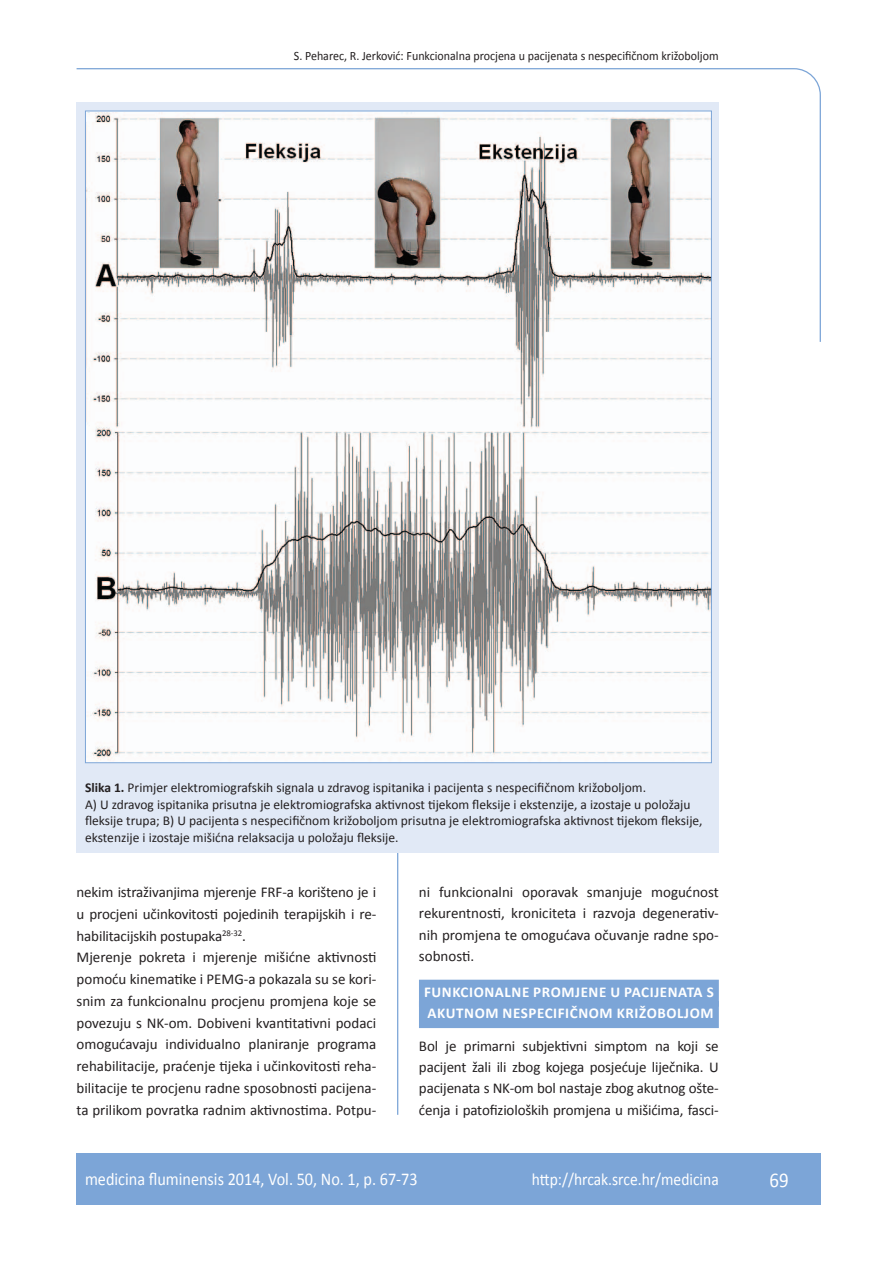
<style>
.page{position:relative;width:889px;height:1268px;background:#fff}
.page>*{position:absolute;margin:0;border:0;box-sizing:border-box;transform-origin:0 0}
.t1{font:21px "Calibri";color:#fff;scale:.9 1}
.t2{font:18px "Calibri";color:#fff;scale:.9 1}
.t3{font:17.25px "Calibri";color:#fff;scale:.9 1}
.t4{font:15px/21.8px "Calibri";color:#231f20;text-align:justify}
.t5{font:700 15px/21.3px "Calibri";letter-spacing:.04em;color:#fff}
.t6{font:13.5px/16.5px "Calibri";color:#231f20}
.t7{font:12.75px "Calibri";color:#231f20;scale:.94 1}
.s1{font-weight:700}
</style>
<div class="page">
<svg style="left:76px;top:68px;width:745px;height:275px"></svg>
<hr style="left:397px;top:342px;width:1px;height:772px;background:#7ca5d7">
<div style="left:77px;top:1152px;width:744px;height:51px;background:#7ca5d7"></div>
<div style="left:77px;top:102px;width:642px;height:750px;background:#e1e9f6"></div>
<img style="left:87px;top:113px;width:623px;height:648px">
<div style="left:419px;top:979px;width:300px;height:27px;background:#7ca5d7"></div>
<div style="left:419px;top:1000px;width:300px;height:27px;background:#7ca5d7"></div>
<p class="t7" style="left:294px;top:47px;width:453px">S. Peharec, R. Jerković: Funkcionalna procjena u pacijenata s nespecifičnom križoboljom</p>
<p class="t6" style="left:85px;top:778px;width:619px"><span class="s1">Slika 1.</span> Primjer elektromiografskih signala u zdravog ispitanika i pacijenta s nespecifičnom križoboljom.<br>A) U zdravog ispitanika prisutna je elektromiografska aktivnost tijekom fleksije i ekstenzije, a izostaje u položaju fleksije trupa; B) U pacijenta s nespecifičnom križoboljom prisutna je elektromiografska aktivnost tijekom fleksije, ekstenzije i izostaje mišićna relaksacija u položaju fleksije.</p>
<p class="t4" style="left:77px;top:880px;width:301px;text-align:left">nekim istraživanjima mjerenje FRF-a korišteno je i u procjeni učinkovitosti pojedinih terapijskih i re&shy;habilitacijskih postupaka<sup>28-32</sup>.<br>Mjerenje pokreta i mjerenje mišićne aktivnosti pomoću kinematike i PEMG-a pokazala su se kori&shy;snim za funkcionalnu procjenu promjena koje se povezuju s NK-om. Dobiveni kvantitativni podaci omogućavaju individualno planiranje programa rehabilitacije, praćenje tijeka i učinkovitosti reha&shy;bilitacije te procjenu radne sposobnosti pacijena&shy;ta prilikom povratka radnim aktivnostima. Potpu-</p>
<p class="t4" style="left:419px;top:880px;width:301px;line-height:21.3px">ni funkcionalni oporavak smanjuje mogućnost rekurentnosti, kroniciteta i razvoja degenerativ&shy;nih promjena te omogućava očuvanje radne spo&shy;sobnosti.</p>
<p class="t5" style="left:424px;top:980px;width:291px">FUNKCIONALNE PROMJENE U PACIJENATA S<br>AKUTNOM NESPECIFIČNOM KRIŽOBOLJOM</p>
<p class="t4" style="left:419px;top:1034px;width:301px;line-height:21.3px">Bol je primarni subjektivni simptom na koji se pacijent žali ili zbog kojega posjećuje liječnika. U pacijenata s NK-om bol nastaje zbog akutnog ošte&shy;ćenja i patofizioloških promjena u mišićima, fasci-</p>
<p class="t2" style="left:85px;top:1167px;width:371px">medicina fluminensis 2014, Vol. 50, No. 1, p. 67-73</p>
<p class="t3" style="left:532px;top:1168px;width:209px">http://hrcak.srce.hr/medicina</p>
<h1 class="t1" style="left:769px;top:1166px;width:23px">69</h1>
</div>
